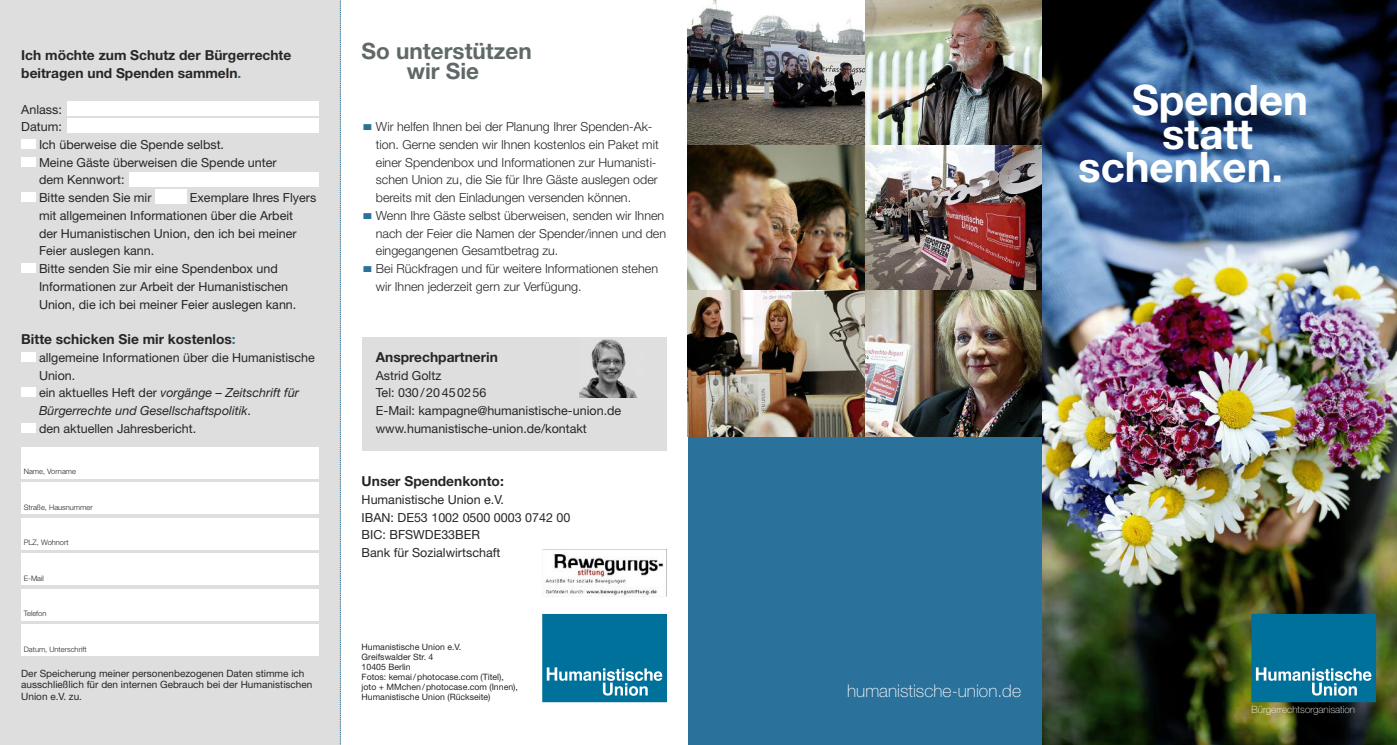
<style>
.page{position:relative;width:1397px;height:745px;background:#fff}
.page>*{position:absolute;margin:0;border:0;box-sizing:border-box;transform-origin:0 0}
.t1{font:700 41.88px "Helvetica Neue LT Std";color:#fff}
.t2{font:700 22.5px/20px "Helvetica Neue LT Std";color:#606968;text-align:center}
.t3{font:100 17.5px "Helvetica Neue LT Std";color:#fff}
.t4{font:700 13.75px/17.8px "Helvetica Neue LT Std";color:#272526}
.t5{font:12.5px/17.8px "Helvetica Neue LT Std";color:#272526}
.t6{font:300 12.5px/17.8px "Helvetica Neue LT Std";color:#272526}
.t7{font:10px/11.2px "Helvetica Neue LT Std";color:#272526}
.t8{font:100 10px "Helvetica Neue LT Std";color:#fff}
.t9{font:8.75px/10px "Helvetica Neue LT Std";color:#272526}
.t10{font:300 7.5px "Helvetica Neue LT Std";color:#272526}
.s1{color:#2a719b}
.s2{font-style:italic}
</style>
<div class="page">
<div style="left:542px;top:614px;width:124px;height:87px;background:#00719b"></div>
<div style="left:542px;top:613px;width:124px;height:88px;border:1px solid #00719b"></div>
<svg style="left:546px;top:667px;width:116px;height:28px"></svg>
<div style="left:687px;top:0;width:355px;height:744px;background:#2a719b"></div>
<div style="left:0;top:0;width:340px;height:744px;background:#dfdede"></div>
<svg style="left:340px;top:0;width:1px;height:744px"></svg>
<div style="left:21px;top:624px;width:298px;height:32px;background:#fff"></div>
<div style="left:21px;top:588px;width:298px;height:32px;background:#fff"></div>
<div style="left:21px;top:553px;width:298px;height:32px;background:#fff"></div>
<div style="left:21px;top:517px;width:298px;height:32px;background:#fff"></div>
<div style="left:21px;top:482px;width:298px;height:32px;background:#fff"></div>
<div style="left:21px;top:446px;width:298px;height:32px;background:#fff"></div>
<div style="left:67px;top:101px;width:252px;height:14px;background:#fff"></div>
<div style="left:67px;top:119px;width:252px;height:14px;background:#fff"></div>
<div style="left:129px;top:172px;width:190px;height:14px;background:#fff"></div>
<div style="left:155px;top:190px;width:31px;height:14px;background:#fff"></div>
<div style="left:361px;top:337px;width:305px;height:113px;background:#dfdede"></div>
<img style="left:579px;top:339px;width:58px;height:58px">
<div style="left:21px;top:139px;width:14px;height:10px;background:#fff"></div>
<div style="left:21px;top:157px;width:14px;height:10px;background:#fff"></div>
<div style="left:21px;top:192px;width:14px;height:10px;background:#fff"></div>
<div style="left:21px;top:263px;width:14px;height:10px;background:#fff"></div>
<div style="left:21px;top:351px;width:14px;height:10px;background:#fff"></div>
<div style="left:21px;top:387px;width:14px;height:10px;background:#fff"></div>
<div style="left:21px;top:422px;width:14px;height:10px;background:#fff"></div>
<img style="left:687px;top:0;width:178px;height:145px">
<img style="left:865px;top:0;width:177px;height:145px">
<img style="left:687px;top:145px;width:178px;height:146px">
<img style="left:865px;top:145px;width:177px;height:146px">
<img style="left:687px;top:291px;width:178px;height:145px">
<img style="left:865px;top:291px;width:177px;height:145px">
<img style="left:542px;top:549px;width:124px;height:47px">
<img style="left:1042px;top:0;width:354px;height:744px">
<div style="left:1251px;top:614px;width:124px;height:87px;background:#00719b"></div>
<div style="left:1251px;top:613px;width:124px;height:88px;border:1px solid #00719b"></div>
<svg style="left:1255px;top:667px;width:116px;height:28px"></svg>
<p class="t4" style="left:21px;top:48px;width:271px">Ich möchte zum Schutz der Bürgerrechte beitragen und Spenden sammeln<span class="s1">.</span></p>
<p class="t5" style="left:21px;top:101px;width:42px">Anlass:</p>
<p class="t5" style="left:21px;top:119px;width:42px">Datum:</p>
<p class="t5" style="left:39px;top:137px;width:186px">Ich überweise die Spende selbst.</p>
<p class="t5" style="left:39px;top:154px;width:239px">Meine Gäste überweisen die Spende unter</p>
<p class="t5" style="left:39px;top:172px;width:87px">dem Kennwort:</p>
<p class="t5" style="left:39px;top:190px;width:114px">Bitte senden Sie mir</p>
<p class="t5" style="left:39px;top:190px;width:279px;text-indent:151px">Exemplare Ihres Flyers mit allgemeinen Informationen über die Arbeit<br>der Humanistischen Union, den ich bei meiner Feier auslegen kann.<br>Bitte senden Sie mir eine Spendenbox und Informationen zur Arbeit der Humanistischen Union, die ich bei meiner Feier auslegen kann.</p>
<p class="t4" style="left:21px;top:331px;width:216px">Bitte schicken Sie mir kostenlos<span class="s1">:</span></p>
<p class="t5" style="left:39px;top:349px;width:277px">allgemeine Informationen über die Humanistische Union.<br>ein aktuelles Heft der <span class="s2">vorgänge – Zeitschrift für Bürgerrechte und Gesellschaftspolitik</span>.<br>den aktuellen Jahresbericht.</p>
<p class="t10" style="left:24px;top:468px;width:54px">Name, Vorname</p>
<p class="t10" style="left:24px;top:504px;width:70px">Straße, Hausnummer</p>
<p class="t10" style="left:24px;top:539px;width:46px">PLZ, Wohnort</p>
<p class="t10" style="left:24px;top:575px;width:22px">E-Mail</p>
<p class="t10" style="left:24px;top:610px;width:24px">Telefon</p>
<p class="t10" style="left:24px;top:646px;width:64px">Datum, Unterschrift</p>
<p class="t7" style="left:21px;top:668px;width:292px">Der Speicherung meiner personenbezogenen Daten stimme ich ausschließlich für den internen Gebrauch bei der Humanistischen<br>Union e.V. zu.</p>
<h2 class="t2" style="left:361px;top:43px;width:172px">So unterstützen wir Sie</h2>
<p class="t6" style="left:376px;top:119px;width:284px;text-indent:-14px"><span class="s1">●</span>Wir helfen Ihnen bei der Planung Ihrer Spenden-Ak&shy;tion. Gerne senden wir Ihnen kostenlos ein Paket mit einer Spendenbox und Informationen zur Humanisti&shy;schen Union zu, die Sie für Ihre Gäste auslegen oder bereits mit den Einladungen versenden können.</p>
<p class="t6" style="left:376px;top:208px;width:292px;text-indent:-14px"><span class="s1">●</span>Wenn Ihre Gäste selbst überweisen, senden wir Ihnen nach der Feier die Namen der Spender/innen und den eingegangenen Gesamtbetrag zu.</p>
<p class="t6" style="left:376px;top:261px;width:284px;text-indent:-14px"><span class="s1">●</span>Bei Rückfragen und für weitere Informationen stehen wir Ihnen jederzeit gern zur Verfügung.</p>
<p class="t4" style="left:376px;top:349px;width:123px">Ansprechpartnerin</p>
<p class="t5" style="left:376px;top:367px;width:247px">Astrid Goltz<br>Tel: 030/20450256<br>E-Mail: kampagne@humanistische-union.de www.humanistische-union.de/kontakt</p>
<p class="t4" style="left:361px;top:473px;width:144px">Unser Spendenkonto:</p>
<p class="t5" style="left:361px;top:491px;width:210px">Humanistische Union e.V.<br>IBAN: DE53 1002 0500 0003 0742 00<br>BIC: BFSWDE33BER<br>Bank für Sozialwirtschaft</p>
<p class="t9" style="left:361px;top:642px;width:158px">Humanistische Union e.V.<br>Greifswalder Str. 4<br>10405 Berlin<br>Fotos: kemai/photocase.com (Titel), joto + MMchen/photocase.com (Innen),<br>Humanistische Union (Rückseite)</p>
<h1 class="t1" style="left:1131px;top:85px;width:178px">Spenden</h1>
<h1 class="t1" style="left:1161px;top:118px;width:92px">statt</h1>
<h1 class="t1" style="left:1077px;top:152px;width:206px">schenken.</h1>
<h3 class="t3" style="left:847px;top:684px;width:175px">humanistische-union.de</h3>
<p class="t8" style="left:1251px;top:705px;width:105px">Bürgerrechtsorganisation</p>
</div>
